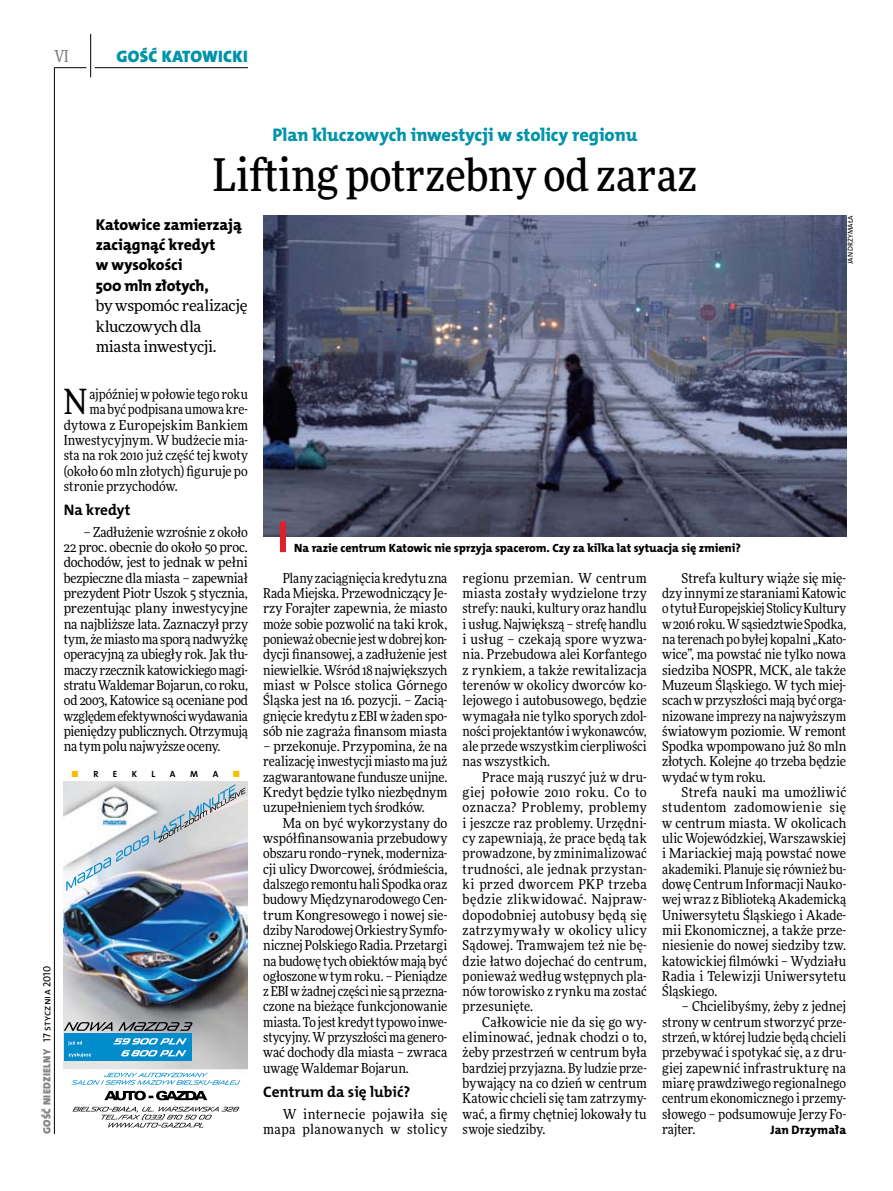
<style>
.page{position:relative;width:893px;height:1191px;background:#fff}
.page>*{position:absolute;margin:0;border:0;box-sizing:border-box;transform-origin:0 0}
.t1{font:500 45px "Freeday Narrow";color:#000}
.t2{font:34.8px "Freeday Narrow News";color:#000}
.t3{font:18.3px "The Mix HP8 Ex Bld";letter-spacing:-.005em;color:#0093aa}
.t4{font:16.65px "The Mix HP9 Blk";letter-spacing:.02em;color:#0093aa}
.t5{font:500 16.5px "Freeday Narrow";color:#858486;scale:.9 1}
.t6{font:15.75px/20.4px "The Mix HP8 Ex Bld";letter-spacing:-.005em;color:#000}
.t7{font:15.45px/20.4px "Freeday News";letter-spacing:-.02em;color:#000}
.t8{font:15.3px "The Mix HP7 Bld";color:#000}
.t9{font:13.65px/15.3px "Freeday Narrow News";color:#000;text-align:justify}
.t10{font:13.65px/15.3px "Freeday Narrow News";letter-spacing:.025em;color:#000;text-align:right}
.t11{font:12.3px "The Mix HP8 Ex Bld";letter-spacing:.005em;color:#000}
.t12{font:12px "The Mix HP8 Ex Bld";letter-spacing:-.005em;color:#000}
.t13{font:10.5px "The Mix HP9 Blk";letter-spacing:.025em;color:#858486}
.t14{font:9px "The Mix HP7 Bld";color:#000}
.t15{font:9px "The Mix HP7 Bld";color:#f9be00}
.t16{font:7.2px "The Mix HP5 Plain";letter-spacing:.005em;color:#000}
.s1{color:#000}
.s2{font-family:"The Mix HP5 Plain";color:#000}
</style>
<div class="page">
<hr style="left:54px;top:67px;width:1px;height:1067px;background:#000">
<hr style="left:90px;top:34px;width:1px;height:43px;background:#000">
<hr style="left:54px;top:67px;width:32px;height:1px;background:#000">
<hr style="left:95px;top:67px;width:153px;height:1px;background:#000">
<img style="left:64px;top:781px;width:184px;height:347px">
<img style="left:66px;top:784px;width:179px;height:107px">
<svg style="left:64px;top:1022px;width:128px;height:8px"></svg>
<div style="left:64px;top:1033px;width:128px;height:27px;background:#028ccc"></div>
<svg style="left:68px;top:1041px;width:14px;height:4px"></svg>
<svg style="left:113px;top:1038px;width:74px;height:6px"></svg>
<svg style="left:69px;top:1052px;width:22px;height:5px"></svg>
<svg style="left:121px;top:1050px;width:65px;height:6px"></svg>
<svg style="left:71px;top:1072px;width:169px;height:12px"></svg>
<svg style="left:104px;top:1090px;width:103px;height:10px"></svg>
<svg style="left:72px;top:1106px;width:167px;height:21px"></svg>
<img style="left:263px;top:215px;width:583px;height:322px">
<div style="left:280px;top:521px;width:6px;height:31px;background:#df1f2a"></div>
<p class="t5" style="left:54px;top:46px;width:17px">VI</p>
<p class="t4" style="left:117px;top:46px;width:133px">GOŚĆ KATOWICKI</p>
<h3 class="t3" style="left:272px;top:123px;width:366px">Plan kluczowych inwestycji w stolicy regionu</h3>
<h1 class="t1" style="left:213px;top:147px;width:486px">Lifting potrzebny od zaraz</h1>
<p class="t6" style="left:96px;top:214px;width:148px">Katowice zamierzają zaciągnąć kredyt<br>w wysokości<br>500 mln złotych,</p>
<p class="t7" style="left:96px;top:295px;width:153px">by wspomóc realizację kluczowych dla miasta inwestycji.</p>
<p class="t16" style="left:846px;top:264px;width:50px;rotate:-90deg">Jan drzymała</p>
<h2 class="t2" style="left:64px;top:380px;width:25px">N</h2>
<p class="t9" style="left:89px;top:386px;width:160px">ajpóźniej w połowie tego roku</p>
<p class="t9" style="left:89px;top:401px;width:160px">ma być podpisana umowa kre-</p>
<p class="t9" style="left:64px;top:417px;width:186px">dytowa z Europejskim Bankiem</p>
<p class="t9" style="left:64px;top:432px;width:186px">Inwestycyjnym. W budżecie mia-</p>
<p class="t9" style="left:64px;top:447px;width:186px">sta na rok 2010 już część tej kwoty</p>
<p class="t9" style="left:64px;top:463px;width:186px">(około 60 mln złotych) figuruje po</p>
<p class="t9" style="left:64px;top:478px;width:115px">stronie przychodów.</p>
<p class="t8" style="left:64px;top:500px;width:68px">Na kredyt</p>
<p class="t9" style="left:64px;top:524px;width:186px;text-indent:20px">– Zadłużenie wzrośnie z około 22 proc. obecnie do około 50 proc. dochodów, jest to jednak w pełni bezpieczne dla miasta – zapewniał prezydent Piotr Uszok 5 stycznia, prezentując plany inwestycyjne na najbliższe lata. Zaznaczył przy tym, że miasto ma sporą nadwyżkę operacyjną za ubiegły rok. Jak tłu&shy;maczy rzecznik katowickiego magi&shy;stratu Waldemar Bojarun, co roku, od 2003, Katowice są oceniane pod względem efektywności wydawania pieniędzy publicznych. Otrzymują na tym polu najwyższe oceny.</p>
<p class="t15" style="left:71px;top:768px;width:28px">■ <span class="s1">r</span></p>
<p class="t14" style="left:113px;top:768px;width:6px">e</p>
<p class="t14" style="left:132px;top:768px;width:6px">k</p>
<p class="t14" style="left:151px;top:768px;width:5px">l</p>
<p class="t14" style="left:170px;top:768px;width:7px">a</p>
<p class="t14" style="left:190px;top:768px;width:9px">m</p>
<p class="t14" style="left:213px;top:768px;width:7px">a</p>
<p class="t15" style="left:233px;top:768px;width:9px">■</p>
<p class="t13" style="left:40px;top:1134px;width:170px;rotate:-90deg">GOŚĆ NIEDZIELNY <span class="s2">17 stycznia 2010</span></p>
<p class="t12" style="left:294px;top:540px;width:448px">Na razie centrum Katowic nie sprzyja spacerom. Czy za kilka lat sytuacja się zmieni?</p>
<p class="t9" style="left:263px;top:570px;width:186px;text-indent:20px">Plany zaciągnięcia kredytu zna Rada Miejska. Przewodniczący Je&shy;rzy Forajter zapewnia, że miasto może sobie pozwolić na taki krok, ponieważ obecnie jest wdobrej kon&shy;dycji finansowej, a zadłużenie jest niewielkie. Wśród 18 największych miast w Polsce stolica Górnego Śląska jest na 16. pozycji. – Zacią&shy;gnięcie kredytu z EBI w żaden spo&shy;sób nie zagraża finansom miasta</p>
<p class="t9" style="left:263px;top:738px;width:186px">– przekonuje. Przypomina, że na realizację inwestycji miasto ma już zagwarantowane fundusze unijne.<br>Kredyt będzie tylko niezbędnym uzupełnieniem tych środków.</p>
<p class="t9" style="left:263px;top:815px;width:186px;text-indent:20px">Ma on być wykorzystany do współfinansowania przebudowy obszaru rondo–rynek, moderniza&shy;cji ulicy Dworcowej, śródmieścia, dalszego remontu hali Spodka oraz budowy Międzynarodowego Cen&shy;trum Kongresowego i nowej sie&shy;dziby Narodowej Orkiestry Symfo&shy;nicznej Polskiego Radia. Przetargi na budowę tych obiektów mają być ogłoszone wtym roku. – Pieniądze zEBI wżadnej części nie są przezna&shy;czone na bieżące funkcjonowanie miasta. To jest kredyt typowo inwe&shy;stycyjny. Wprzyszłości ma genero&shy;wać dochody dla miasta – zwraca uwagę Waldemar Bojarun.</p>
<p class="t8" style="left:263px;top:1081px;width:149px">Centrum da się lubić?</p>
<p class="t10" style="left:263px;top:1106px;width:186px">W internecie pojawiła się mapa planowanych w stolicy</p>
<p class="t9" style="left:463px;top:570px;width:186px">regionu przemian. W centrum miasta zostały wydzielone trzy strefy: nauki, kultury oraz handlu i usług. Największą – strefę handlu i usług – czekają spore wyzwa&shy;nia. Przebudowa alei Korfantego z rynkiem, a także rewitalizacja terenów w okolicy dworców ko&shy;lejowego i autobusowego, będzie wymagała nie tylko sporych zdol&shy;ności projektantów i wykonawców, ale przede wszystkim cierpliwości nas wszystkich.</p>
<p class="t9" style="left:463px;top:769px;width:186px;text-indent:20px">Prace mają ruszyć już w dru&shy;giej połowie 2010 roku. Co to oznacza? Problemy, problemy i jeszcze raz problemy. Urzędni&shy;cy zapewniają, że prace będą tak prowadzone, by zminimalizować trudności, ale jednak przystan&shy;ki przed dworcem PKP trzeba będzie zlikwidować. Najpraw&shy;dopodobniej autobusy będą się zatrzymywały w okolicy ulicy Sądowej. Tramwajem też nie bę&shy;dzie łatwo dojechać do centrum, ponieważ według wstępnych pla&shy;nów torowisko z rynku ma zostać przesunięte.</p>
<p class="t9" style="left:463px;top:1014px;width:186px;text-indent:20px">Całkowicie nie da się go wy&shy;eliminować, jednak chodzi o to, żeby przestrzeń w centrum była bardziej przyjazna. By ludzie prze&shy;bywający na co dzień w centrum Katowic chcieli się tam zatrzymy&shy;wać, a firmy chętniej lokowały tu swoje siedziby.</p>
<p class="t9" style="left:662px;top:570px;width:186px;text-indent:20px">Strefa kultury wiąże się mię&shy;dzy innymi ze staraniami Katowic o tytuł Europejskiej Stolicy Kultury w2016 roku. Wsąsiedztwie Spodka, na terenach po byłej kopalni „Kato&shy;wice”, ma powstać nie tylko nowa siedziba NOSPR, MCK, ale także Muzeum Śląskiego. W tych miej&shy;scach w przyszłości mają być orga&shy;nizowane imprezy na najwyższym światowym poziomie. W remont Spodka wpompowano już 80 mln złotych. Kolejne 40 trzeba będzie wydać w tym roku.</p>
<p class="t9" style="left:662px;top:784px;width:186px;text-indent:20px">Strefa nauki ma umożliwić studentom zadomowienie się w centrum miasta. W okolicach ulic Wojewódzkiej, Warszawskiej i Mariackiej mają powstać nowe akademiki. Planuje się również bu&shy;dowę Centrum Informacji Nauko&shy;wej wraz z Biblioteką Akademicką Uniwersytetu Śląskiego i Akade&shy;mii Ekonomicznej, a także prze&shy;niesienie do nowej siedziby tzw. katowickiej filmówki – Wydziału Radia i Telewizji Uniwersytetu Śląskiego.</p>
<p class="t9" style="left:662px;top:998px;width:186px;text-indent:20px">– Chcielibyśmy, żeby z jednej strony w centrum stworzyć prze&shy;strzeń, w której ludzie będą chcieli przebywać i spotykać się, a z dru&shy;giej zapewnić infrastrukturę na miarę prawdziwego regionalnego centrum ekonomicznego i przemy&shy;słowego – podsumowuje Jerzy Fo&shy;rajter.</p>
<p class="t11" style="left:770px;top:1122px;width:77px">Jan Drzymała</p>
</div>
